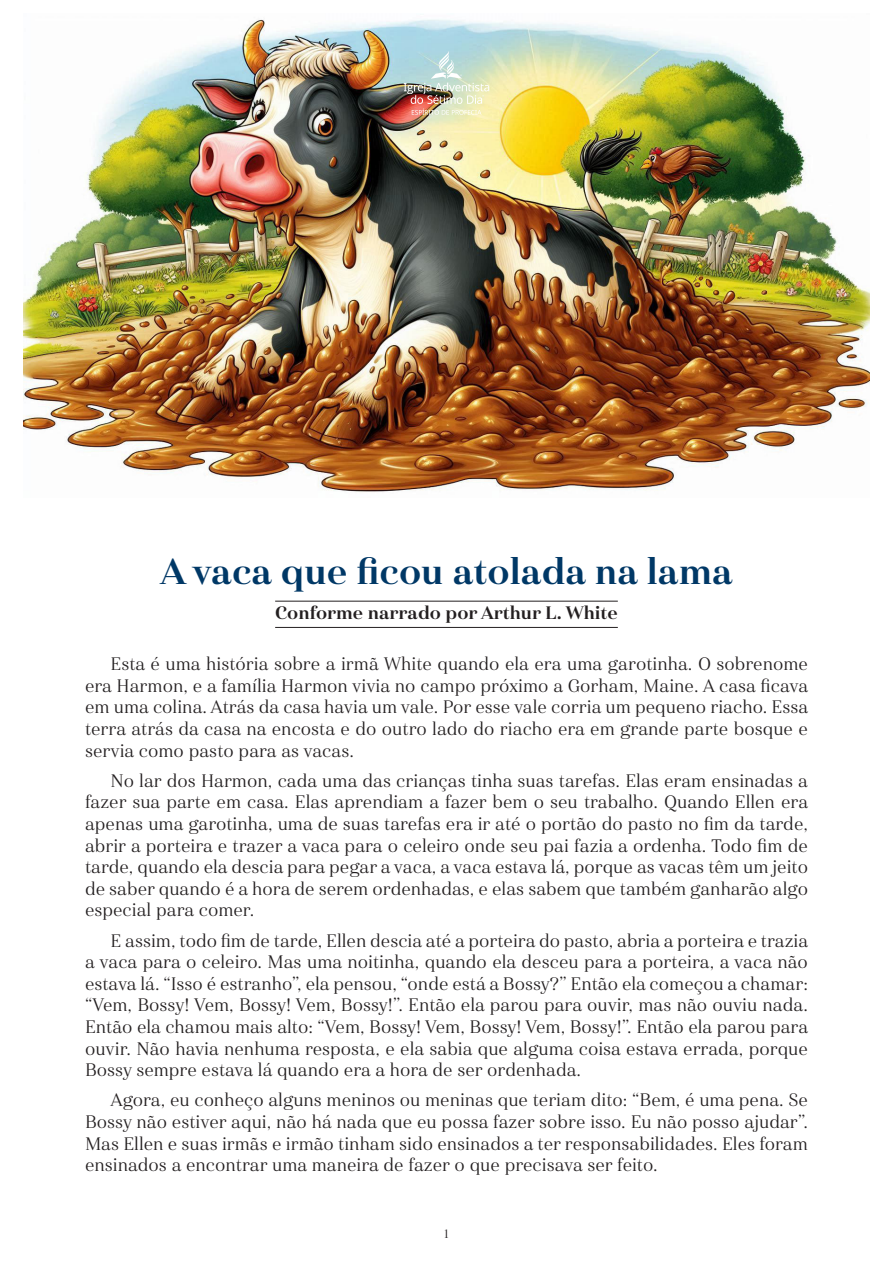
<style>
.page{position:relative;width:893px;height:1276px;background:#fff}
.page>*{position:absolute;margin:0;border:0;box-sizing:border-box;transform-origin:0 0}
.título{font:36px "Haboro Nor Bol";color:#003866}
.t1{font:18px/21.6px "Haboro Nor Boo";color:#231f20;text-align:justify}
.autor{font:18px "Haboro Nor Bol";color:#231f20}
.t2{font:12px "Haboro Nor Boo";color:#231f20}
</style>
<div class="page">
<hr style="left:275px;top:601px;width:343px;height:1px;background:#231f20">
<hr style="left:275px;top:627px;width:343px;height:1px;background:#231f20">
<img style="left:23px;top:19px;width:847px;height:473px">
<img style="left:404px;top:51px;width:85px;height:64px">
<p class="título" style="left:161px;top:548px;width:574px">A vaca que ficou atolada na lama</p>
<p class="autor" style="left:275px;top:600px;width:344px">Conforme narrado por Arthur L. White</p>
<p class="t1" style="left:85px;top:653px;width:725px;text-indent:26px">Esta é uma história sobre a irmã White quando ela era uma garotinha. O sobrenome era Harmon, e a família Harmon vivia no campo próximo a Gorham, Maine. A casa ficava em uma colina. Atrás da casa havia um vale. Por esse vale corria um pequeno riacho. Essa terra atrás da casa na encosta e do outro lado do riacho era em grande parte bosque e servia como pasto para as vacas.</p>
<p class="t1" style="left:85px;top:770px;width:725px;text-indent:26px">No lar dos Harmon, cada uma das crianças tinha suas tarefas. Elas eram ensinadas a fazer sua parte em casa. Elas aprendiam a fazer bem o seu trabalho. Quando Ellen era apenas uma garotinha, uma de suas tarefas era ir até o portão do pasto no fim da tarde, abrir a porteira e trazer a vaca para o celeiro onde seu pai fazia a ordenha. Todo fim de tarde, quando ela descia para pegar a vaca, a vaca estava lá, porque as vacas têm um jeito de saber quando é a hora de serem ordenhadas, e elas sabem que também ganharão algo especial para comer.</p>
<p class="t1" style="left:85px;top:929px;width:725px;text-indent:26px">E assim, todo fim de tarde, Ellen descia até a porteira do pasto, abria a porteira e trazia a vaca para o celeiro. Mas uma noitinha, quando ela desceu para a porteira, a vaca não estava lá. “Isso é estranho”, ela pensou, “onde está a Bossy?” Então ela começou a chamar: “Vem, Bossy! Vem, Bossy! Vem, Bossy!”. Então ela parou para ouvir, mas não ouviu nada.<br>Então ela chamou mais alto: “Vem, Bossy! Vem, Bossy! Vem, Bossy!”. Então ela parou para ouvir. Não havia nenhuma resposta, e ela sabia que alguma coisa estava errada, porque Bossy sempre estava lá quando era a hora de ser ordenhada.</p>
<p class="t1" style="left:85px;top:1089px;width:724px;text-indent:26px">Agora, eu conheço alguns meninos ou meninas que teriam dito: “Bem, é uma pena. Se Bossy não estiver aqui, não há nada que eu possa fazer sobre isso. Eu não posso ajudar”.<br>Mas Ellen e suas irmãs e irmão tinham sido ensinados a ter responsabilidades. Eles foram ensinados a encontrar uma maneira de fazer o que precisava ser feito.</p>
<p class="t2" style="left:444px;top:1226px;width:6px">1</p>
</div>
